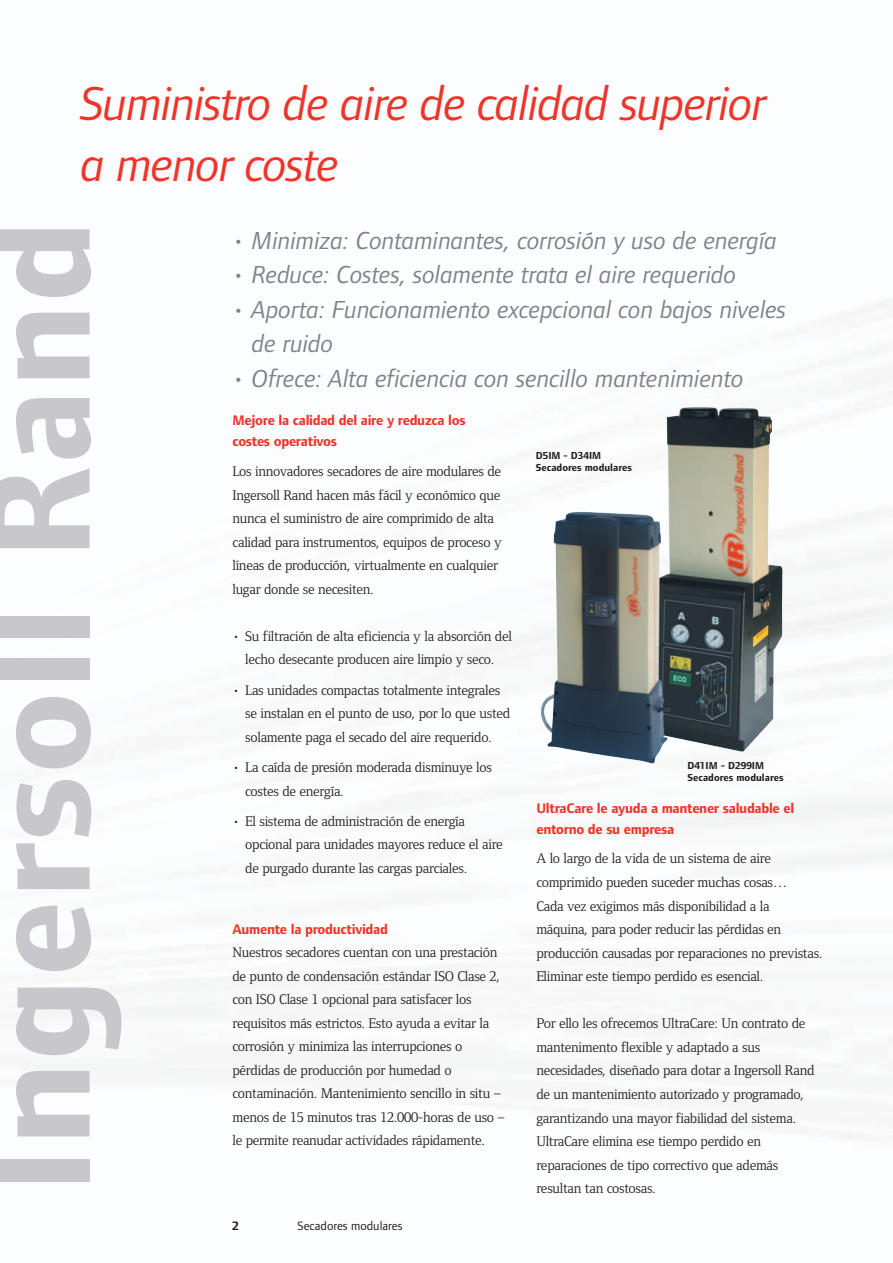
<style>
.page{position:relative;width:893px;height:1263px;background:#fff}
.page>*{position:absolute;margin:0;border:0;box-sizing:border-box;transform-origin:0 0}
.t1{font:700 150.75px "Foundry Form Sans";letter-spacing:.01em;color:#c7c7cc}
.t2{font:italic 49.5px/61.2px "Foundry Form Sans";letter-spacing:-.025em;color:#ee3529}
.t3{font:italic 25.5px/34.5px "Foundry Form Sans";letter-spacing:-.005em;color:#808289}
.t4{font:14.4px/23.5px "Foundry Form Serif";letter-spacing:-.02em;color:#231f20}
.t5{font:700 14.4px/21px "Foundry Form Sans";letter-spacing:-.02em;color:#ee3529}
.t6{font:12.75px "Foundry Form Sans";color:#231f20}
.t7{font:700 12.75px "Foundry Form Sans";color:#231f20}
.t8{font:700 10.5px/12.6px "Foundry Form Sans";color:#231f20}
</style>
<div class="page">
<img style="left:0;top:300px;width:893px;height:843px">
<img style="left:718px;top:408px;width:65px;height:229px">
<h2 class="t2" style="left:81px;top:77px;width:687px">Suministro de aire de calidad superior a menor coste</h2>
<h1 class="t1" style="left:-18px;top:1193px;width:974px;rotate:-90deg">Ingersoll Rand</h1>
<h3 class="t3" style="left:232px;top:225px;width:546px">• Minimiza: Contaminantes, corrosión y uso de energía</h3>
<h3 class="t3" style="left:232px;top:260px;width:505px">• Reduce: Costes, solamente trata el aire requerido</h3>
<h3 class="t3" style="left:252px;top:294px;width:536px;text-indent:-19px">• Aporta: Funcionamiento excepcional con bajos niveles de ruido</h3>
<h3 class="t3" style="left:232px;top:363px;width:513px">• Ofrece: Alta eficiencia con sencillo mantenimiento</h3>
<p class="t5" style="left:232px;top:411px;width:235px">Mejore la calidad del aire y reduzca los costes operativos</p>
<p class="t4" style="left:232px;top:461px;width:271px">Los innovadores secadores de aire modulares de Ingersoll Rand hacen más fácil y económico que nunca el suministro de aire comprimido de alta calidad para instrumentos, equipos de proceso y líneas de producción, virtualmente en cualquier lugar donde se necesiten.</p>
<p class="t4" style="left:232px;top:626px;width:281px;text-align:center">• Su filtración de alta eficiencia y la absorción del lecho desecante producen aire limpio y seco.</p>
<p class="t4" style="left:245px;top:679px;width:266px;text-indent:-13px">• Las unidades compactas totalmente integrales se instalan en el punto de uso, por lo que usted solamente paga el secado del aire requerido.</p>
<p class="t4" style="left:245px;top:757px;width:248px;text-indent:-13px">• La caída de presión moderada disminuye los costes de energía.</p>
<p class="t4" style="left:245px;top:811px;width:259px;text-indent:-13px">• El sistema de administración de energía opcional para unidades mayores reduce el aire de purgado durante las cargas parciales.</p>
<p class="t5" style="left:232px;top:919px;width:157px">Aumente la productividad</p>
<p class="t4" style="left:232px;top:942px;width:274px">Nuestros secadores cuentan con una prestación de punto de condensación estándar ISO Clase 2, con ISO Clase 1 opcional para satisfacer los requisitos más estrictos. Esto ayuda a evitar la corrosión y minimiza las interrupciones o pérdidas de producción por humedad o contaminación. Mantenimiento sencillo in situ – menos de 15 minutos tras 12.000-horas de uso – le permite reanudar actividades rápidamente.</p>
<p class="t7" style="left:232px;top:1220px;width:8px">2</p>
<p class="t6" style="left:298px;top:1221px;width:106px">Secadores modulares</p>
<p class="t8" style="left:536px;top:449px;width:98px">D5IM - D34IM<br>Secadores modulares</p>
<p class="t8" style="left:687px;top:760px;width:98px">D41IM - D299IM<br>Secadores modulares</p>
<p class="t5" style="left:536px;top:798px;width:260px">UltraCare le ayuda a mantener saludable el entorno de su empresa</p>
<p class="t4" style="left:536px;top:848px;width:288px">A lo largo de la vida de un sistema de aire comprimido pueden suceder muchas cosas…<br>Cada vez exigimos más disponibilidad a la máquina, para poder reducir las pérdidas en producción causadas por reparaciones no previstas.<br>Eliminar este tiempo perdido es esencial.</p>
<p class="t4" style="left:536px;top:1013px;width:280px">Por ello les ofrecemos UltraCare: Un contrato de mantenimento flexible y adaptado a sus necesidades, diseñado para dotar a Ingersoll Rand de un mantenimiento autorizado y programado, garantizando una mayor fiabilidad del sistema.<br>UltraCare elimina ese tiempo perdido en reparaciones de tipo correctivo que además resultan tan costosas.</p>
</div>
